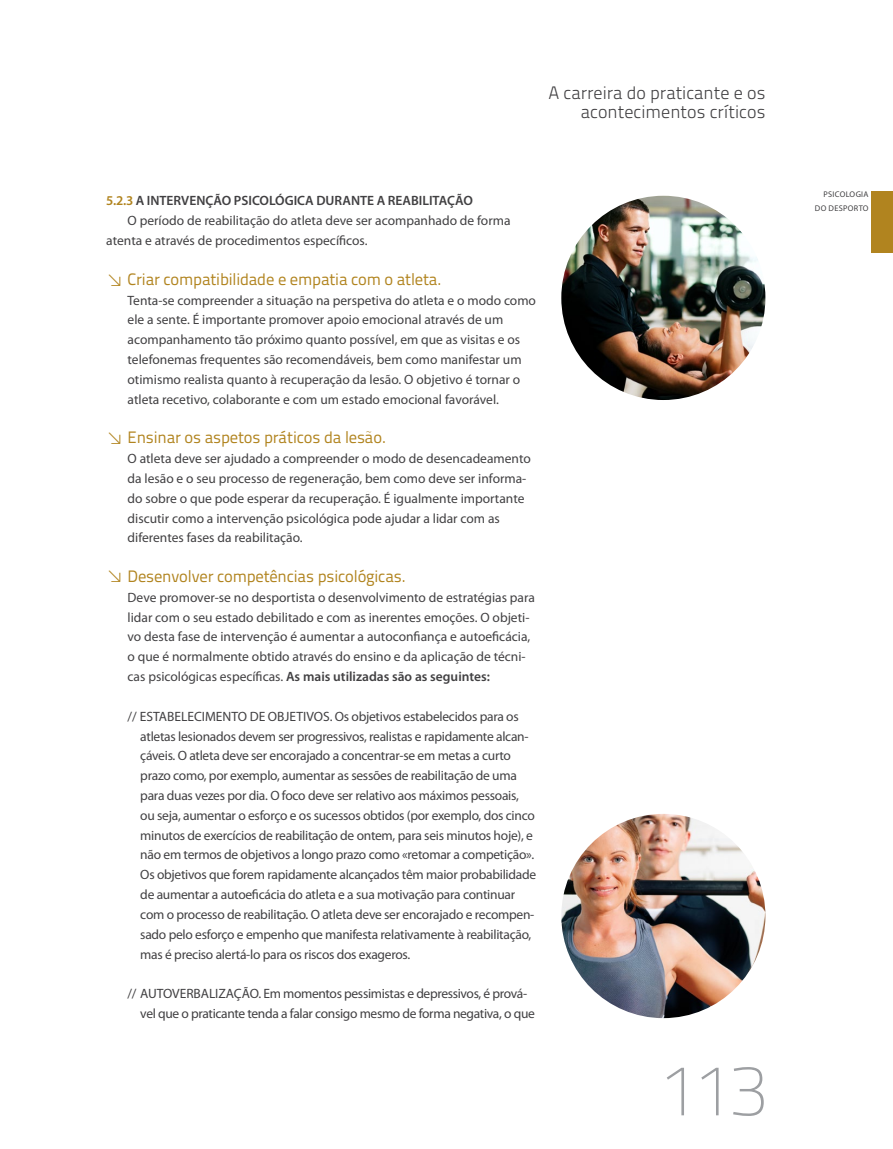
<style>
.page{position:relative;width:893px;height:1149px;background:#fff}
.page>*{position:absolute;margin:0;border:0;box-sizing:border-box;transform-origin:0 0}
.t1{font:700 72px "Titillium Text 14 L";color:#9d9fa2}
.t2{font:18px/19.5px "Titillium Text 14 L 250 wt";color:#414042;text-align:right}
.t3{font:16.5px "Titillium Text 14 L 400 wt";letter-spacing:-.01em;color:#b1841f}
.t4{font:13.5px/19.8px "Myriad Pro";letter-spacing:-.005em;color:#414042}
.t5{font:13.5px/19.8px "Myriad Pro";letter-spacing:-.025em;color:#414042}
.t6{font:600 13.5px "Myriad Pro";color:#414042}
.t7{font:8.25px/13.5px "Myriad Pro";letter-spacing:.04em;color:#414042;text-align:right}
.s1{color:#b1841f}
.s2{font-family:"Calibri";font-weight:300;font-size:18px}
.s3{font-weight:600}
</style>
<div class="page">
<div style="left:872px;top:191px;width:21px;height:62px;background:#b1841f"></div>
<img style="left:561px;top:813px;width:204px;height:204px;border-radius:102px">
<img style="left:561px;top:196px;width:204px;height:204px;border-radius:102px">
<h2 class="t2" style="left:548px;top:83px;width:218px">A carreira do praticante e os acontecimentos críticos</h2>
<p class="t6" style="left:106px;top:192px;width:368px"><span class="s1">5.2.3</span> A INTERVENÇÃO PSICOLÓGICA DURANTE A REABILITAÇÃO</p>
<p class="t4" style="left:128px;top:210px;width:385px">O período de reabilitação do atleta deve ser acompanhado de forma</p>
<p class="t4" style="left:106px;top:230px;width:263px">atenta e através de procedimentos específicos.</p>
<p class="t3" style="left:107px;top:269px;width:336px"><span class="s2">↘</span> Criar compatibilidade e empatia com o atleta.</p>
<p class="t4" style="left:128px;top:290px;width:410px">Tenta-se compreender a situação na perspetiva do atleta e o modo como ele a sente. É importante promover apoio emocional através de um acompanhamento tão próximo quanto possível, em que as visitas e os telefonemas frequentes são recomendáveis, bem como manifestar um otimismo realista quanto à recuperação da lesão. O objetivo é tornar o atleta recetivo, colaborante e com um estado emocional favorável.</p>
<p class="t3" style="left:107px;top:427px;width:281px"><span class="s2">↘</span> Ensinar os aspetos práticos da lesão.</p>
<p class="t4" style="left:128px;top:448px;width:405px">O atleta deve ser ajudado a compreender o modo de desencadeamento da lesão e o seu processo de regeneração, bem como deve ser informa&shy;do sobre o que pode esperar da recuperação. É igualmente importante discutir como a intervenção psicológica pode ajudar a lidar com as diferentes fases da reabilitação.</p>
<p class="t3" style="left:107px;top:566px;width:300px"><span class="s2">↘</span> Desenvolver competências psicológicas.</p>
<p class="t4" style="left:128px;top:587px;width:409px">Deve promover-se no desportista o desenvolvimento de estratégias para lidar com o seu estado debilitado e com as inerentes emoções. O objeti&shy;vo desta fase de intervenção é aumentar a autoconfiança e autoeficácia, o que é normalmente obtido através do ensino e da aplicação de técni&shy;cas psicológicas específicas. <span class="s3">As mais utilizadas são as seguintes:</span></p>
<p class="t4" style="left:140px;top:705px;width:397px;text-indent:-13px">// ESTABELECIMENTO DE OBJETIVOS. Os objetivos estabelecidos para os atletas lesionados devem ser progressivos, realistas e rapidamente alcan&shy;çáveis. O atleta deve ser encorajado a concentrar-se em metas a curto prazo como, por exemplo, aumentar as sessões de reabilitação de uma para duas vezes por dia. O foco deve ser relativo aos máximos pessoais, ou seja, aumentar o esforço e os sucessos obtidos (por exemplo, dos cinco minutos de exercícios de reabilitação de ontem, para seis minutos hoje), e não em termos de objetivos a longo prazo como «retomar a competição».<br>Os objetivos que forem rapidamente alcançados têm maior probabilidade de aumentar a autoeficácia do atleta e a sua motivação para continuar com o processo de reabilitação. O atleta deve ser encorajado e recompen&shy;sado pelo esforço e empenho que manifesta relativamente à reabilitação, mas é preciso alertá-lo para os riscos dos exageros.</p>
<p class="t5" style="left:140px;top:983px;width:396px;text-indent:-13px">// AUTOVERBALIZAÇÃO. Em momentos pessimistas e depressivos, é prová&shy;vel que o praticante tenda a falar consigo mesmo de forma negativa, o que</p>
<h1 class="t1" style="left:660px;top:1047px;width:109px">113</h1>
<p class="t7" style="left:815px;top:187px;width:55px">PSICOLOGIA<br>DO DESPORTO</p>
</div>
